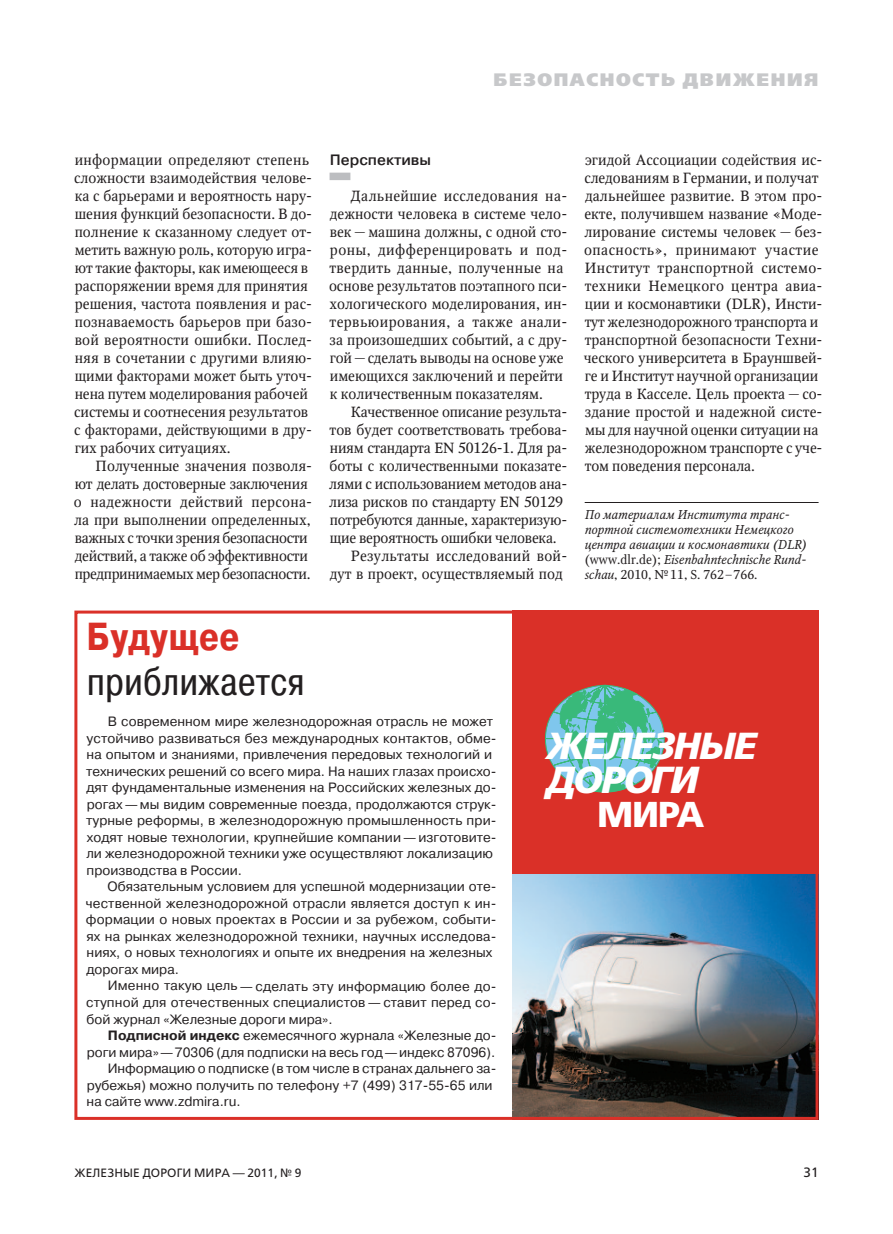
<style>
.page{position:relative;width:893px;height:1234px;background:#fff}
.page>*{position:absolute;margin:0;border:0;box-sizing:border-box;transform-origin:0 0}
.t1{font:39px "Pragmatica Cond";color:#231f20}
.t2{font:700 39px "Pragmatica Cond";color:#da3028}
.t3{font:italic 700 37.5px/33.9px "Free Set";letter-spacing:-.04em;color:#fff}
.t4{font:700 35.85px "Free Set";color:#fff}
.t5{font:800 18px "Free Set";letter-spacing:.09em;color:#c7c8ca}
.t6{font:500 15px "Pragmatica";color:#231f20}
.t7{font:14.7px/18px "Octava";color:#231f20}
.t8{font:13.5px/16.5px "Pragmatica";color:#231f20}
.t9{font:13.5px "Free Set";color:#231f20}
.t10{font:italic 12.75px/15px "Octava";color:#231f20}
.t11{font:12px "Free Set";letter-spacing:.01em;color:#231f20}
.s1{font-style:normal}
.s2{font-weight:700}
</style>
<div class="page">
<div style="left:330px;top:172px;width:20px;height:8px;background:#bcbdc0"></div>
<hr style="left:585px;top:502px;width:234px;height:1px;background:#231f20">
<div style="left:512px;top:610px;width:307px;height:264px;background:#da3028"></div>
<svg style="left:546px;top:686px;width:118px;height:106px"></svg>
<img style="left:512px;top:874px;width:303px;height:241px">
<div style="left:74px;top:610px;width:745px;height:509px;border:3px solid #da3028"></div>
<p class="t5" style="left:494px;top:68px;width:326px">Безопасность движения</p>
<p class="t7" style="left:74px;top:151px;width:240px">информации определяют степень сложности взаимодействия челове&shy;ка с барьерами и вероятность нару&shy;шения функций безопасности. В до&shy;полнение к сказанному следует от&shy;метить важную роль, которую игра&shy;ют такие факторы, как имеющееся в распоряжении время для принятия решения, частота появления и рас&shy;познаваемость барьеров при базо&shy;вой вероятности ошибки. Послед&shy;няя в сочетании с другими влияю&shy;щими факторами может быть уточ&shy;нена путем моделирования рабочей системы и соотнесения результатов с факторами, действующими в дру&shy;гих рабочих ситуациях.</p>
<p class="t7" style="left:74px;top:457px;width:240px;text-indent:22px">Полученные значения позволя&shy;ют делать достоверные заключения о надежности действий персона&shy;ла при выполнении определенных, важных с точки зрения безопасности действий, а также об эффективности предпринимаемых мер безопасности.</p>
<p class="t6" style="left:330px;top:150px;width:103px">Перспективы</p>
<p class="t7" style="left:329px;top:187px;width:240px;text-indent:22px">Дальнейшие исследования на&shy;дежности человека в системе чело&shy;век—машина должны, с одной сто&shy;роны, дифференцировать и под&shy;твердить данные, полученные на основе результатов поэтапного пси&shy;хологического моделирования, ин&shy;тервьюирования, а также анали&shy;за произошедших событий, а с дру&shy;гой—сделать выводы на основе уже имеющихся заключений и перейти к количественным показателям.</p>
<p class="t7" style="left:351px;top:403px;width:218px">Качественное описание результа-</p>
<p class="t7" style="left:330px;top:421px;width:239px">тов будет соответствовать требова-</p>
<p class="t7" style="left:330px;top:439px;width:239px">ниям стандарта EN 50126-1. Для ра-</p>
<p class="t7" style="left:330px;top:457px;width:239px">боты с количественными показате-</p>
<p class="t7" style="left:329px;top:475px;width:240px">лями с использованием методов ана-</p>
<p class="t7" style="left:329px;top:493px;width:235px">лиза рисков по стандарту EN 50129</p>
<p class="t7" style="left:330px;top:511px;width:239px">потребуются данные, характеризую-</p>
<p class="t7" style="left:330px;top:529px;width:228px">щие вероятность ошибки человека.</p>
<p class="t7" style="left:351px;top:547px;width:218px">Результаты исследований вой-</p>
<p class="t7" style="left:330px;top:565px;width:234px">дут в проект, осуществляемый под</p>
<p class="t7" style="left:584px;top:151px;width:240px">эгидой Ассоциации содействия ис&shy;следованиям в Германии, и получат дальнейшее развитие. В этом про&shy;екте, получившем название «Моде&shy;лирование системы человек — без&shy;опасность», принимают участие Институт транспортной системо&shy;техники Немецкого центра авиа&shy;ции и космонавтики (DLR), Инсти&shy;тут железнодорожного транспорта и транспортной безопасности Техни&shy;ческого университета в Брауншвей&shy;ге и Институт научной организации труда в Касселе. Цель проекта—со&shy;здание простой и надежной систе&shy;мы для научной оценки ситуации на железнодорожном транспорте с уче&shy;том поведения персонала.</p>
<p class="t10" style="left:584px;top:507px;width:224px">По материалам Института транс&shy;портной системотехники Немецкого центра авиации и космонавтики (DLR) <span class="s1">(www.dlr.de);</span> Eisenbahntechnische Rund&shy;schau<span class="s1">, 2010, №11, S. 762–766.</span></p>
<h1 class="t2" style="left:86px;top:612px;width:155px">Будущее</h1>
<h1 class="t1" style="left:87px;top:657px;width:220px">приближается</h1>
<p class="t8" style="left:86px;top:713px;width:412px;text-indent:22px">В современном мире железнодорожная отрасль не может устойчиво развиваться без международных контактов, обме‑ на опытом и знаниями, привлечения передовых технологий и технических решений со всего мира. На наших глазах происхо‑ дят фундаментальные изменения на Российских железных до‑ рогах—мы видим современные поезда, продолжаются струк‑ турные реформы, в железнодорожную промышленность при‑ ходят новые технологии, крупнейшие компании—изготовите‑ ли железнодорожной техники уже осуществляют локализацию производства в России.</p>
<p class="t8" style="left:86px;top:878px;width:412px;text-indent:22px">Обязательным условием для успешной модернизации оте‑ чественной железнодорожной отрасли является доступ к ин‑ формации о новых проектах в России и за рубежом, событи‑ ях на рынках железнодорожной техники, научных исследова‑ ниях, о новых технологиях и опыте их внедрения на железных дорогах мира.</p>
<p class="t8" style="left:86px;top:977px;width:412px;text-align:justify;text-indent:22px">Именно такую цель — сделать эту информацию более до‑ ступной для отечественных специалистов — ставит перед со‑ бой журнал «Железные дороги мира».</p>
<p class="t8" style="left:108px;top:1027px;width:390px"><span class="s2">Подписной индекс</span> ежемесячного журнала «Железные до‑</p>
<p class="t8" style="left:87px;top:1043px;width:410px">роги мира»—70306 (для подписки на весь год—индекс 87096).</p>
<p class="t8" style="left:108px;top:1060px;width:390px">Информацию о подписке (в том числе в странах дальнего за‑</p>
<p class="t8" style="left:87px;top:1076px;width:407px">рубежья) можно получить по телефону +7 (499) 317‑55‑65 или</p>
<p class="t8" style="left:87px;top:1093px;width:156px">на сайте www.zdmira.ru.</p>
<h2 class="t3" style="left:547px;top:728px;width:211px">Железные дороги</h2>
<h3 class="t4" style="left:597px;top:793px;width:108px">мира</h3>
<p class="t11" style="left:74px;top:1165px;width:229px">Железные дороги мира — 2011, № 9</p>
<p class="t9" style="left:804px;top:1163px;width:17px">31</p>
</div>
